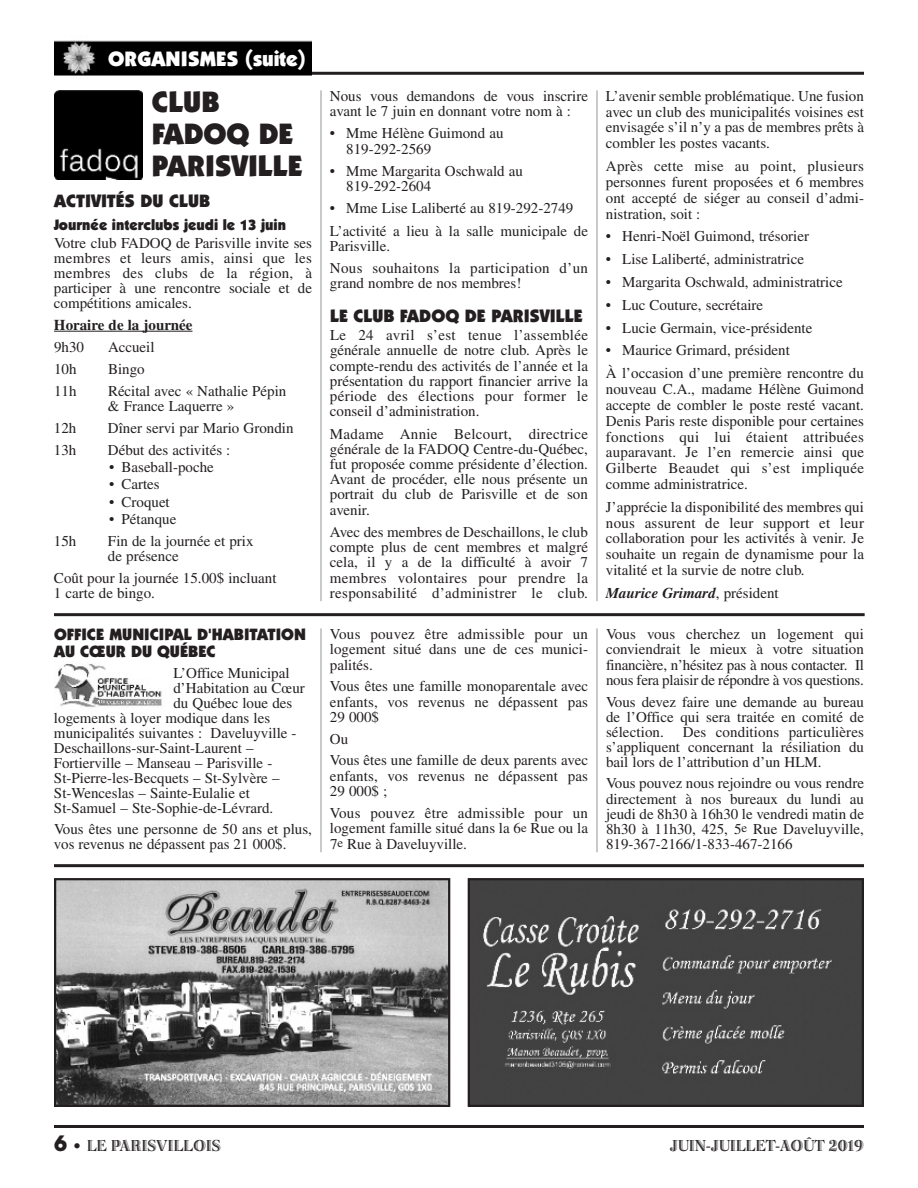
<style>
.page{position:relative;width:918px;height:1188px;background:#fff}
.page>*{position:absolute;margin:0;border:0;box-sizing:border-box;transform-origin:0 0}
.t1{font:900 29.7px/31.8px "Itc Kabel";color:#231f20}
.t2{font:900 21px "Itc Kabel";letter-spacing:.005em;color:#fff}
.t3{font:900 18px "Itc Kabel";color:#231f20}
.t4{font:900 16.5px/16.5px "Itc Kabel";color:#231f20}
.t5{font:16.5px "Bertie Plain";color:#231f20}
.t6{font:15px/15.3px "Times";color:#231f20;text-align:justify}
.t7{font:15px/22.2px "Times";letter-spacing:.02em;color:#231f20}
.t8{font:900 15px "Itc Kabel";color:#231f20}
.t9{font:italic 700 15px "Times";color:#231f20}
.t10{font:700 15px "Times";color:#231f20}
.s1{font-size:12.75px}
.s2{font-weight:400;font-style:normal}
.s3{font-family:"Avant Garde";font-weight:700;font-size:21px}
.s4{font-family:"Frutiger";font-weight:900;font-style:italic;font-size:15px}
</style>
<div class="page">
<hr style="left:54px;top:1125px;width:810px;height:3px;background:#231f20">
<img style="left:57px;top:881px;width:390px;height:223px">
<div style="left:54px;top:878px;width:396px;height:229px;border:2px solid #231f20"></div>
<hr style="left:54px;top:864px;width:810px;height:3px;background:#231f20">
<img style="left:471px;top:881px;width:390px;height:223px">
<div style="left:468px;top:878px;width:396px;height:229px;border:2px solid #231f20"></div>
<hr style="left:321px;top:628px;width:1px;height:224px;background:#939598">
<hr style="left:321px;top:90px;width:1px;height:511px;background:#939598">
<hr style="left:597px;top:90px;width:1px;height:511px;background:#939598">
<hr style="left:597px;top:628px;width:1px;height:224px;background:#939598">
<hr style="left:54px;top:72px;width:810px;height:3px;background:#231f20">
<img style="left:54px;top:40px;width:258px;height:36px">
<hr style="left:54px;top:331px;width:138px;height:1px;background:#231f20">
<img style="left:54px;top:90px;width:89px;height:89px">
<img style="left:54px;top:663px;width:108px;height:44px">
<hr style="left:54px;top:613px;width:811px;height:3px;background:#231f20">
<h2 class="t2" style="left:108px;top:51px;width:199px">ORGANISMES (suite)</h2>
<h1 class="t1" style="left:152px;top:88px;width:152px">CLUB<br>FADOQ DE<br>PARISVILLE</h1>
<p class="t3" style="left:54px;top:194px;width:158px">ACTIVITÉS DU CLUB</p>
<p class="t8" style="left:54px;top:220px;width:234px">Journée interclubs jeudi le 13 juin</p>
<p class="t6" style="left:54px;top:237px;width:260px">Votre club FADOQ de Parisville invite ses membres et leurs amis, ainsi que les membres des clubs de la région, à participer à une rencontre sociale et de compétitions amicales.</p>
<p class="t10" style="left:54px;top:320px;width:140px">Horaire de la journée</p>
<p class="t6" style="left:54px;top:341px;width:31px">9h30</p>
<p class="t6" style="left:108px;top:341px;width:48px">Accueil</p>
<p class="t6" style="left:54px;top:363px;width:24px">10h</p>
<p class="t6" style="left:108px;top:363px;width:38px">Bingo</p>
<p class="t6" style="left:54px;top:385px;width:24px">11h</p>
<p class="t6" style="left:108px;top:385px;width:180px">Récital avec « Nathalie Pépin &amp; France Laquerre »</p>
<p class="t6" style="left:54px;top:422px;width:24px">12h</p>
<p class="t6" style="left:108px;top:422px;width:187px">Dîner servi par Mario Grondin</p>
<p class="t6" style="left:54px;top:444px;width:24px">13h</p>
<p class="t6" style="left:108px;top:444px;width:124px">Début des activités :</p>
<p class="t6" style="left:109px;top:461px;width:106px">• Baseball-poche</p>
<p class="t6" style="left:109px;top:478px;width:52px">• Cartes</p>
<p class="t6" style="left:109px;top:495px;width:62px">• Croquet</p>
<p class="t6" style="left:109px;top:513px;width:69px">• Pétanque</p>
<p class="t6" style="left:54px;top:535px;width:24px">15h</p>
<p class="t6" style="left:108px;top:535px;width:147px">Fin de la journée et prix de présence</p>
<p class="t6" style="left:54px;top:572px;width:224px">Coût pour la journée 15.00$ incluant<br>1 carte de bingo.</p>
<p class="t4" style="left:54px;top:628px;width:254px">OFFICE MUNICIPAL D'HABITATION<br>AU CŒUR DU QUÉBEC</p>
<p class="t6" style="left:173px;top:667px;width:118px">L’Office Municipal</p>
<p class="t6" style="left:173px;top:682px;width:133px">d’Habitation au Cœur</p>
<p class="t6" style="left:173px;top:697px;width:120px">du Québec loue des</p>
<p class="t6" style="left:54px;top:712px;width:218px">logements à loyer modique dans les</p>
<p class="t6" style="left:54px;top:727px;width:244px">municipalités suivantes : Daveluyville -</p>
<p class="t6" style="left:54px;top:742px;width:201px">Deschaillons-sur-Saint-Laurent –</p>
<p class="t6" style="left:54px;top:757px;width:220px">Fortierville – Manseau – Parisville -</p>
<p class="t6" style="left:54px;top:772px;width:227px">St-Pierre-les-Becquets – St-Sylvère –</p>
<p class="t6" style="left:54px;top:787px;width:198px">St-Wenceslas – Sainte-Eulalie et</p>
<p class="t6" style="left:54px;top:802px;width:221px">St-Samuel – Ste-Sophie-de-Lévrard.</p>
<p class="t6" style="left:54px;top:823px;width:260px">Vous êtes une personne de 50 ans et plus, vos revenus ne dépassent pas 21 000$.</p>
<p class="t6" style="left:330px;top:90px;width:260px">Nous vous demandons de vous inscrire avant le 7 juin en donnant votre nom à :</p>
<p class="t6" style="left:346px;top:127px;width:159px;text-indent:-16px">• Mme Hélène Guimond au<br>819-292-2569</p>
<p class="t6" style="left:346px;top:165px;width:178px;text-indent:-16px">• Mme Margarita Oschwald au<br>819-292-2604</p>
<p class="t6" style="left:330px;top:199px;width:260px;line-height:22.2px">• Mme Lise Laliberté au 819-292-2749<br>L’activité a lieu à la salle municipale de</p>
<p class="t7" style="left:330px;top:236px;width:260px">Parisville.<br>Nous souhaitons la participation d’un</p>
<p class="t6" style="left:330px;top:277px;width:193px">grand nombre de nos membres!</p>
<p class="t3" style="left:330px;top:309px;width:254px">LE CLUB FADOQ DE PARISVILLE</p>
<p class="t6" style="left:330px;top:329px;width:260px">Le 24 avril s’est tenue l’assemblée générale annuelle de notre club. Après le compte-rendu des activités de l’année et la présentation du rapport financier arrive la période des élections pour former le conseil d’administration.</p>
<p class="t6" style="left:330px;top:427px;width:260px">Madame Annie Belcourt, directrice générale de la FADOQ Centre-du-Québec, fut proposée comme présidente d’élection.<br>Avant de procéder, elle nous présente un portrait du club de Parisville et de son avenir.</p>
<p class="t6" style="left:330px;top:526px;width:260px">Avec des membres de Deschaillons, le club compte plus de cent membres et malgré cela, il y a de la difficulté à avoir 7 membres volontaires pour prendre la responsabilité d’administrer le club.</p>
<p class="t6" style="left:330px;top:628px;width:260px">Vous pouvez être admissible pour un logement situé dans une de ces munici&shy;palités.</p>
<p class="t6" style="left:330px;top:680px;width:260px">Vous êtes une famille monoparentale avec enfants, vos revenus ne dépassent pas 29 000$</p>
<p class="t6" style="left:330px;top:730px;width:260px;line-height:21.5px">Ou<br>Vous êtes une famille de deux parents avec</p>
<p class="t6" style="left:330px;top:770px;width:260px">enfants, vos revenus ne dépassent pas<br>29 000$ ;</p>
<p class="t6" style="left:330px;top:807px;width:260px">Vous pouvez être admissible pour un logement famille situé dans la 6<span class="s1">e</span> Rue ou la 7<span class="s1">e</span> Rue à Daveluyville.</p>
<p class="t6" style="left:606px;top:89px;width:260px;line-height:15.8px">L’avenir semble problématique. Une fusion avec un club des municipalités voisines est envisagée s’il n’y a pas de membres prêts à combler les postes vacants.</p>
<p class="t6" style="left:606px;top:160px;width:260px;line-height:15.8px">Après cette mise au point, plusieurs personnes furent proposées et 6 membres ont accepté de siéger au conseil d’admi&shy;nistration, soit :</p>
<p class="t6" style="left:606px;top:230px;width:205px">• Henri-Noël Guimond, trésorier</p>
<p class="t6" style="left:606px;top:253px;width:200px">• Lise Laliberté, administratrice</p>
<p class="t6" style="left:606px;top:276px;width:238px">• Margarita Oschwald, administratrice</p>
<p class="t6" style="left:606px;top:299px;width:159px">• Luc Couture, secrétaire</p>
<p class="t6" style="left:606px;top:322px;width:208px">• Lucie Germain, vice-présidente</p>
<p class="t6" style="left:606px;top:341px;width:259px;line-height:22.8px">• Maurice Grimard, président<br>À l’occasion d’une première rencontre du</p>
<p class="t6" style="left:606px;top:383px;width:260px;line-height:15.8px">nouveau C.A., madame Hélène Guimond accepte de combler le poste resté vacant.<br>Denis Paris reste disponible pour certaines fonctions qui lui étaient attribuées auparavant. Je l’en remercie ainsi que Gilberte Beaudet qui s’est impliquée comme administratrice.</p>
<p class="t6" style="left:606px;top:500px;width:260px;line-height:15.8px">J’apprécie la disponibilité des membres qui nous assurent de leur support et leur collaboration pour les activités à venir. Je souhaite un regain de dynamisme pour la vitalité et la survie de notre club.</p>
<p class="t9" style="left:606px;top:587px;width:174px">Maurice Grimard<span class="s2">, président</span></p>
<p class="t6" style="left:606px;top:628px;width:260px">Vous vous cherchez un logement qui conviendrait le mieux à votre situation financière, n’hésitez pas à nous contacter. Il nous fera plaisir de répondre à vos questions.</p>
<p class="t6" style="left:606px;top:696px;width:260px">Vous devez faire une demande au bureau de l’Office qui sera traitée en comité de sélection.</p>
<p class="t6" style="left:606px;top:726px;width:259px;text-indent:77px">Des conditions particulières s’appliquent concernant la résiliation du bail lors de l’attribution d’un HLM.</p>
<p class="t6" style="left:606px;top:777px;width:260px">Vous pouvez nous rejoindre ou vous rendre directement à nos bureaux du lundi au jeudi de 8h30 à 16h30 le vendredi matin de 8h30 à 11h30, 425, 5<span class="s1">e</span> Rue Daveluyville, 819-367-2166/1-833-467-2166</p>
<p class="t5" style="left:54px;top:1140px;width:168px"><span class="s3">6</span> <span class="s4">•</span> LE PARISVILLOIS</p>
<p class="t5" style="left:670px;top:1140px;width:195px">JUIN-JUILLET-AOÛT 2019</p>
</div>
